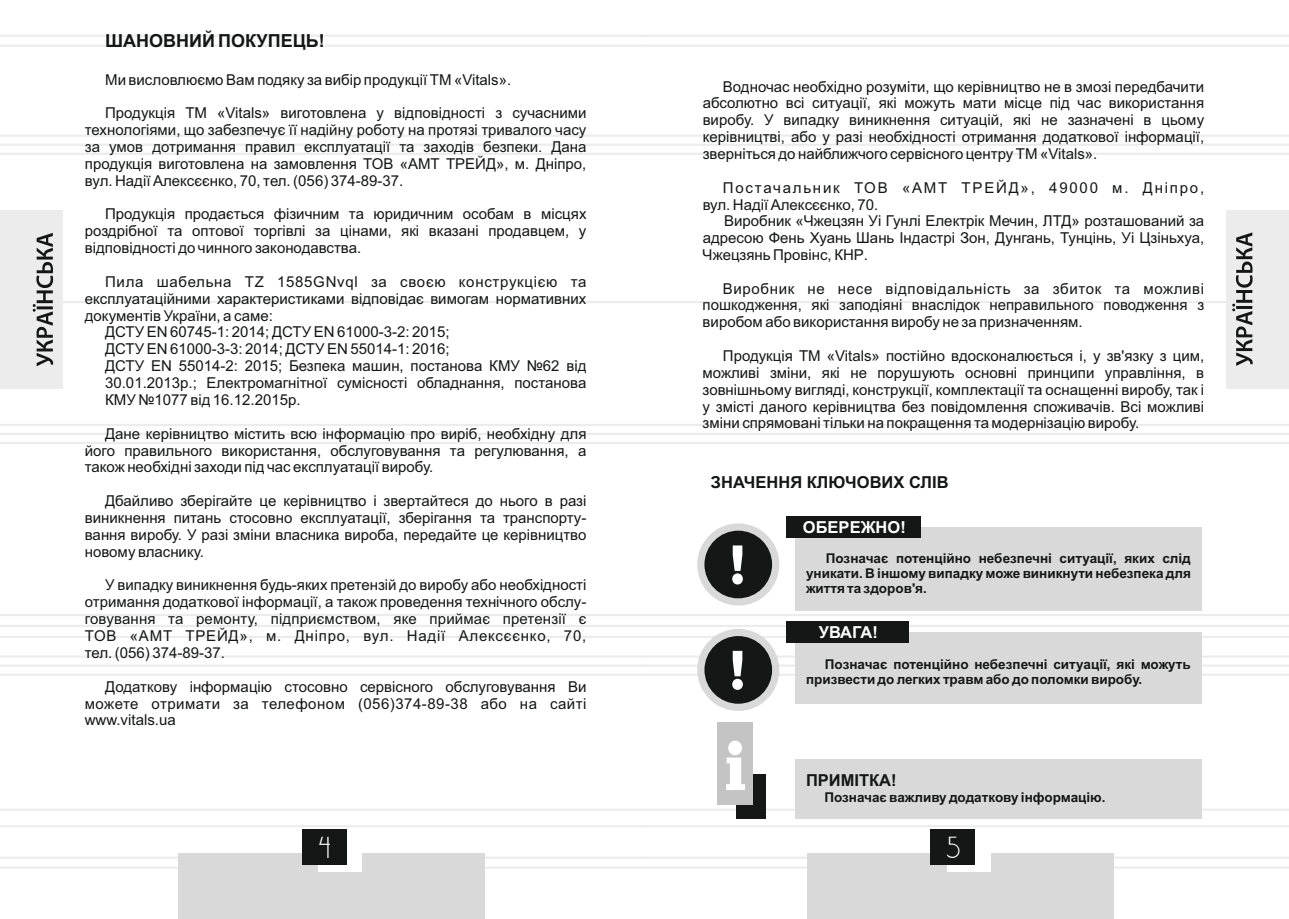
<style>
.page{position:relative;width:1289px;height:919px;background:#fff}
.page>*{position:absolute;margin:0;border:0;box-sizing:border-box;transform-origin:0 0}
.t1{font:26.25px "DS Standart Cyr";color:#fff}
.t2{font:700 18px "Arial";color:#151616}
.t3{font:700 16.5px "Arial";color:#151616}
.t4{font:700 16.5px "Arial";color:#fff}
.t5{font:15px/16.8px "Arial";color:#151616;text-align:justify}
.t6{font:15px/16.8px "Arial";letter-spacing:.12em;color:#151616}
.t7{font:15px "Arial";letter-spacing:.045em;color:#151616}
.t8{font:700 13.5px/15.1px "Arial";color:#151616}
</style>
<div class="page">
<hr style="left:644px;top:135px;width:644px;height:2px;background:#ececec">
<hr style="left:644px;top:153px;width:644px;height:2px;background:#ececec">
<hr style="left:644px;top:424px;width:644px;height:2px;background:#ececec">
<hr style="left:644px;top:442px;width:644px;height:2px;background:#ececec">
<hr style="left:644px;top:614px;width:644px;height:2px;background:#ececec">
<hr style="left:644px;top:635px;width:644px;height:3px;background:#ececec">
<hr style="left:644px;top:856px;width:644px;height:2px;background:#ececec">
<hr style="left:644px;top:866px;width:644px;height:2px;background:#ececec">
<hr style="left:644px;top:35px;width:644px;height:2px;background:#ececec">
<hr style="left:644px;top:45px;width:644px;height:2px;background:#ececec">
<hr style="left:644px;top:808px;width:644px;height:2px;background:#ececec">
<hr style="left:644px;top:825px;width:644px;height:2px;background:#ececec">
<hr style="left:644px;top:301px;width:644px;height:2px;background:#ececec">
<hr style="left:0;top:135px;width:644px;height:2px;background:#ececec">
<hr style="left:0;top:144px;width:1288px;height:2px;background:#ececec">
<hr style="left:0;top:153px;width:644px;height:2px;background:#ececec">
<hr style="left:0;top:424px;width:644px;height:2px;background:#ececec">
<hr style="left:0;top:433px;width:1288px;height:2px;background:#ececec">
<hr style="left:0;top:442px;width:644px;height:2px;background:#ececec">
<hr style="left:0;top:614px;width:644px;height:2px;background:#ececec">
<svg style="left:0;top:623px;width:1288px;height:5px"></svg>
<hr style="left:0;top:635px;width:644px;height:3px;background:#ececec">
<hr style="left:0;top:856px;width:644px;height:2px;background:#ececec">
<hr style="left:0;top:866px;width:644px;height:2px;background:#ececec">
<hr style="left:0;top:35px;width:644px;height:2px;background:#ececec">
<hr style="left:0;top:45px;width:644px;height:2px;background:#ececec">
<hr style="left:0;top:808px;width:644px;height:2px;background:#ececec">
<hr style="left:0;top:825px;width:644px;height:2px;background:#ececec">
<hr style="left:0;top:301px;width:644px;height:2px;background:#ececec">
<div style="left:697px;top:628px;width:82px;height:83px;border:14px solid #d9d9da;border-radius:50%"></div>
<div style="left:704px;top:636px;width:68px;height:67px;background:#151616;border-radius:50%"></div>
<svg style="left:0;top:650px;width:1288px;height:39px"></svg>
<div style="left:794px;top:632px;width:407px;height:72px;background:#d9d9da"></div>
<div style="left:786px;top:621px;width:122px;height:21px;background:#151616"></div>
<div style="left:736px;top:774px;width:29px;height:44px;background:#151616"></div>
<div style="left:717px;top:722px;width:36px;height:83px;background:#c4c4c5"></div>
<svg style="left:726px;top:740px;width:19px;height:50px"></svg>
<div style="left:794px;top:758px;width:407px;height:60px;background:#d9d9da"></div>
<div style="left:697px;top:523px;width:82px;height:82px;border:14px solid #d9d9da;border-radius:50%"></div>
<div style="left:704px;top:530px;width:68px;height:68px;background:#151616;border-radius:50%"></div>
<svg style="left:732px;top:545px;width:11px;height:39px"></svg>
<div style="left:794px;top:527px;width:407px;height:83px;background:#d9d9da"></div>
<div style="left:786px;top:516px;width:134px;height:21px;background:#151616"></div>
<div style="left:178px;top:853px;width:307px;height:65px;background:#d9d9da"></div>
<div style="left:318px;top:832px;width:44px;height:39px;background:#fff"></div>
<div style="left:301px;top:829px;width:45px;height:36px;background:#151616"></div>
<div style="left:0;top:210px;width:62px;height:179px;background:#ececec"></div>
<svg style="left:33px;top:233px;width:20px;height:133px"></svg>
<div style="left:807px;top:852px;width:306px;height:66px;background:#d9d9da"></div>
<div style="left:946px;top:831px;width:44px;height:40px;background:#fff"></div>
<div style="left:930px;top:829px;width:45px;height:35px;background:#151616"></div>
<div style="left:1226px;top:210px;width:62px;height:178px;background:#ececec"></div>
<svg style="left:1232px;top:232px;width:20px;height:134px"></svg>
<p class="t2" style="left:105px;top:34px;width:221px">ШАНОВНИЙ ПОКУПЕЦЬ!</p>
<p class="t5" style="left:105px;top:72px;width:407px">Ми висловлюємо Вам подяку за вибір продукції ТМ «Vitals».</p>
<p class="t5" style="left:85px;top:106px;width:503px;text-indent:20px">Продукція ТМ «Vitals» виготовлена у відповідності з сучасними технологіями, що забезпечує її надійну роботу на протязі тривалого часу за умов дотримання правил експлуатації та заходів безпеки. Дана продукція виготовлена на замовлення ТОВ «АМТ ТРЕЙД», м. Дніпро, вул. Надії Алексєєнко, 70, тел. (056) 374-89-37.</p>
<p class="t5" style="left:85px;top:207px;width:503px;text-indent:20px">Продукція продається фізичним та юридичним особам в місцях роздрібної та оптової торгівлі за цінами, які вказані продавцем, у відповідності до чинного законодавства.</p>
<p class="t7" style="left:105px;top:276px;width:483px">Пила шабельна TZ 1585GNvql за своєю конструкцією та</p>
<p class="t5" style="left:85px;top:291px;width:503px">експлуатаційними характеристиками відповідає вимогам нормативних</p>
<p class="t5" style="left:85px;top:308px;width:189px">документів України, а саме:</p>
<p class="t5" style="left:105px;top:325px;width:346px">ДСТУ EN 60745-1: 2014; ДСТУ EN 61000-3-2: 2015;</p>
<p class="t5" style="left:105px;top:342px;width:346px">ДСТУ EN 61000-3-3: 2014; ДСТУ EN 55014-1: 2016;</p>
<p class="t5" style="left:105px;top:359px;width:483px">ДСТУ EN 55014-2: 2015; Безпека машин, постанова КМУ №62 від</p>
<p class="t5" style="left:105px;top:376px;width:483px">30.01.2013р.; Електромагнітної сумісності обладнання, постанова</p>
<p class="t5" style="left:105px;top:392px;width:197px">КМУ №1077 від 16.12.2015р.</p>
<p class="t5" style="left:85px;top:426px;width:503px;text-indent:20px">Дане керівництво містить всю інформацію про виріб, необхідну для його правильного використання, обслуговування та регулювання, а також необхідні заходи під час експлуатації виробу.</p>
<p class="t5" style="left:85px;top:494px;width:503px;text-indent:20px">Дбайливо зберігайте це керівництво і звертайтеся до нього в разі виникнення питань стосовно експлуатації, зберігання та транспорту&shy;вання виробу. У разі зміни власника вироба, передайте це керівництво новому власнику.</p>
<p class="t5" style="left:85px;top:578px;width:503px;text-indent:20px">У випадку виникнення будь-яких претензій до виробу або необхідності отримання додаткової інформації, а також проведення технічного обслу&shy;говування та ремонту, підприємством, яке приймає претензії є ТОВ «АМТ ТРЕЙД», м. Дніпро, вул. Надії Алексєєнко, 70, тел. (056) 374-89-37.</p>
<p class="t5" style="left:85px;top:679px;width:503px;text-indent:20px">Додаткову інформацію стосовно сервісного обслуговування Ви можете отримати за телефоном (056)374-89-38 або на сайті www.vitals.ua</p>
<p class="t5" style="left:702px;top:79px;width:503px;text-indent:20px">Водночас необхідно розуміти, що керівництво не в змозі передбачити абсолютно всі ситуації, які можуть мати місце під час використання виробу. У випадку виникнення ситуацій, які не зазначені в цьому керівництві, або у разі необхідності отримання додаткової інформації, зверніться до найближчого сервісного центру ТМ «Vitals».</p>
<p class="t6" style="left:702px;top:180px;width:503px;text-indent:20px">Постачальник ТОВ «АМТ ТРЕЙД», 49000 м. Дніпро, вул. Надії Алексєєнко, 70.</p>
<p class="t5" style="left:702px;top:214px;width:503px;text-indent:21px">Виробник «Чжецзян Уі Гунлі Електрік Мечин, ЛТД» розташований за адресою Фень Хуань Шань Індастрі Зон, Дунгань, Тунцінь, Уі Цзіньхуа, Чжецзянь Провінс, КНР.</p>
<p class="t5" style="left:702px;top:281px;width:503px;text-indent:20px">Виробник не несе відповідальність за збиток та можливі пошкодження, які заподіяні внаслідок неправильного поводження з виробом або використання виробу не за призначенням.</p>
<p class="t5" style="left:702px;top:349px;width:503px;text-indent:20px">Продукція ТМ «Vitals» постійно вдосконалюється і, у зв'язку з цим, можливі зміни, які не порушують основні принципи управління, в зовнішньому вигляді, конструкції, комплектації та оснащенні виробу, так і у змісті даного керівництва без повідомлення споживачів. Всі можливі зміни спрямовані тільки на покращення та модернізацію виробу.</p>
<p class="t3" style="left:711px;top:476px;width:239px">ЗНАЧЕННЯ КЛЮЧОВИХ СЛІВ</p>
<p class="t4" style="left:803px;top:520px;width:104px">ОБЕРЕЖНО!</p>
<p class="t8" style="left:806px;top:552px;width:386px;text-align:justify;text-indent:20px">Позначає потенційно небезпечні ситуації, яких слід уникати. В іншому випадку може виникнути небезпека для життя та здоров'я.</p>
<p class="t4" style="left:818px;top:626px;width:60px">УВАГА!</p>
<p class="t8" style="left:806px;top:658px;width:386px;text-indent:19px">Позначає потенційно небезпечні ситуації, які можуть призвести до легких травм або до поломки виробу.</p>
<p class="t3" style="left:806px;top:774px;width:92px">ПРИМІТКА!</p>
<p class="t8" style="left:824px;top:791px;width:283px">Позначає важливу додаткову інформацію.</p>
<h1 class="t1" style="left:319px;top:836px;width:13px">4</h1>
<h1 class="t1" style="left:946px;top:836px;width:15px">5</h1>
</div>
